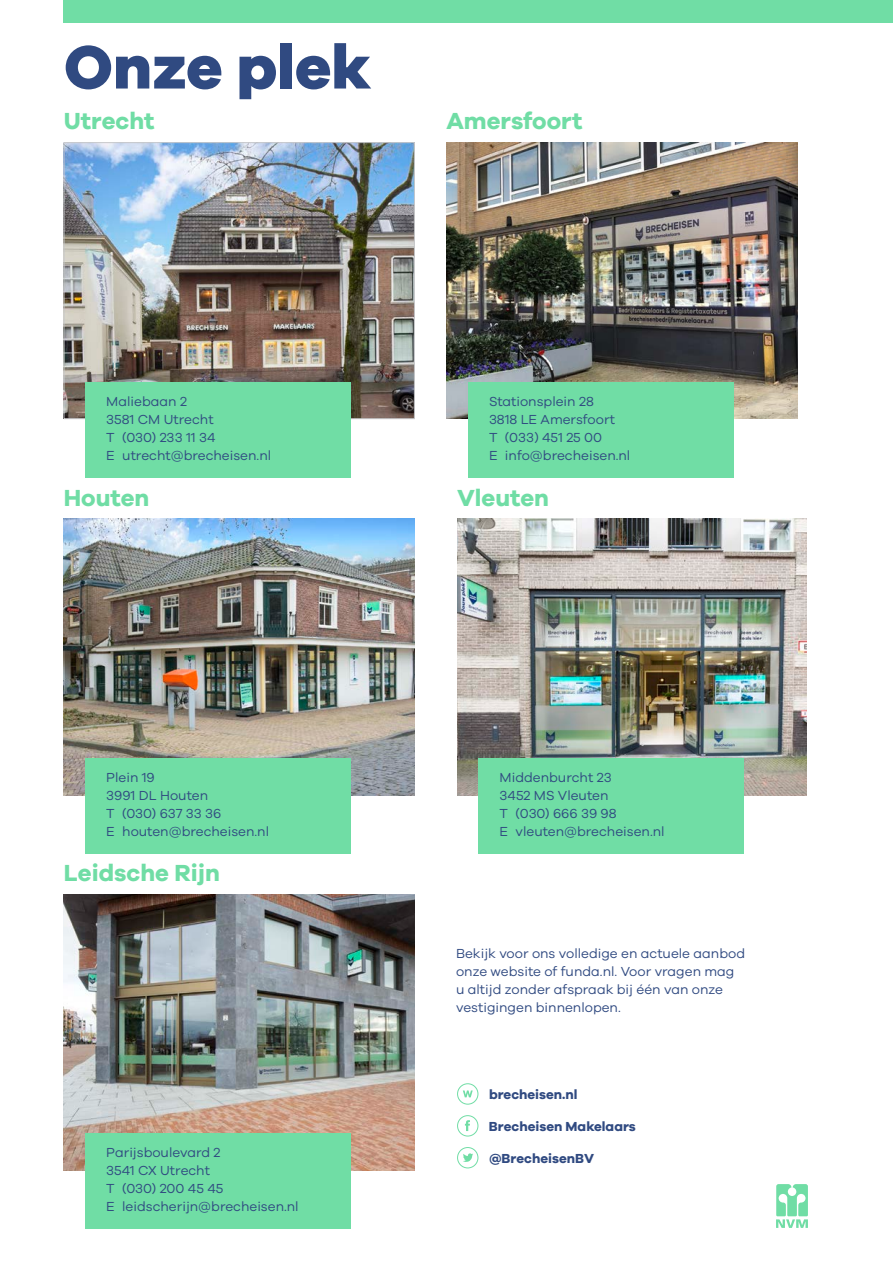
<style>
.page{position:relative;width:893px;height:1263px;background:#fff}
.page>*{position:absolute;margin:0;border:0;box-sizing:border-box;transform-origin:0 0}
.t1{font:800 63px "Galano Grotesque";color:#304a81}
.t2{font:700 24px "Galano Grotesque";color:#70dda5}
.t3{font:13.5px/18px "Galano Grotesque";color:#304a81}
.t4{font:700 13.5px "Galano Grotesque";color:#304a81}
</style>
<div class="page">
<img style="left:64px;top:519px;width:351px;height:276px">
<img style="left:64px;top:894px;width:351px;height:276px">
<img style="left:446px;top:142px;width:351px;height:277px">
<img style="left:457px;top:519px;width:350px;height:276px">
<img style="left:66px;top:144px;width:347px;height:273px">
<div style="left:64px;top:142px;width:351px;height:277px;border:1px solid #c7c8ca"></div>
<div style="left:85px;top:382px;width:266px;height:95px;background:#70dda5"></div>
<div style="left:85px;top:758px;width:266px;height:96px;background:#70dda5"></div>
<div style="left:85px;top:1133px;width:266px;height:96px;background:#70dda5"></div>
<div style="left:478px;top:758px;width:266px;height:96px;background:#70dda5"></div>
<div style="left:468px;top:382px;width:265px;height:95px;background:#70dda5"></div>
<div style="left:457px;top:1115px;width:21px;height:21px;border:1px solid #70dda5;border-radius:50%"></div>
<svg style="left:465px;top:1120px;width:5px;height:11px"></svg>
<div style="left:457px;top:1147px;width:21px;height:21px;border:1px solid #70dda5;border-radius:50%"></div>
<svg style="left:463px;top:1153px;width:10px;height:9px"></svg>
<div style="left:457px;top:1083px;width:21px;height:21px;border:1px solid #70dda5;border-radius:50%"></div>
<svg style="left:463px;top:1090px;width:10px;height:7px"></svg>
<svg style="left:776px;top:1184px;width:32px;height:44px"></svg>
<div style="left:64px;top:0;width:829px;height:22px;background:#70dda5"></div>
<h1 class="t1" style="left:64px;top:28px;width:308px">Onze plek</h1>
<h2 class="t2" style="left:64px;top:106px;width:92px">Utrecht</h2>
<h2 class="t2" style="left:446px;top:106px;width:137px">Amersfoort</h2>
<p class="t3" style="left:106px;top:392px;width:166px">Maliebaan 2<br>3581 CM Utrecht<br>T (030) 233 11 34<br>E utrecht@brecheisen.nl</p>
<h2 class="t2" style="left:64px;top:483px;width:87px">Houten</h2>
<p class="t3" style="left:489px;top:392px;width:143px">Stationsplein 28<br>3818 LE Amersfoort<br>T (033) 451 25 00<br>E info@brecheisen.nl</p>
<h2 class="t2" style="left:457px;top:483px;width:93px">Vleuten</h2>
<p class="t3" style="left:106px;top:768px;width:164px">Plein 19<br>3991 DL Houten<br>T (030) 637 33 36<br>E houten@brecheisen.nl</p>
<h2 class="t2" style="left:64px;top:858px;width:158px">Leidsche Rijn</h2>
<p class="t3" style="left:106px;top:1143px;width:194px">Parijsboulevard 2<br>3541 CX Utrecht<br>T (030) 200 45 45<br>E leidscherijn@brecheisen.nl</p>
<p class="t3" style="left:500px;top:768px;width:166px">Middenburcht 23<br>3452 MS Vleuten<br>T (030) 666 39 98<br>E vleuten@brecheisen.nl</p>
<p class="t3" style="left:456px;top:943px;width:291px">Bekijk voor ons volledige en actuele aanbod onze website of funda.nl. Voor vragen mag u altijd zonder afspraak bij één van onze vestigingen binnenlopen.</p>
<p class="t4" style="left:489px;top:1086px;width:90px">brecheisen.nl</p>
<p class="t4" style="left:489px;top:1118px;width:148px">Brecheisen Makelaars</p>
<p class="t4" style="left:489px;top:1150px;width:107px">@BrecheisenBV</p>
</div>
